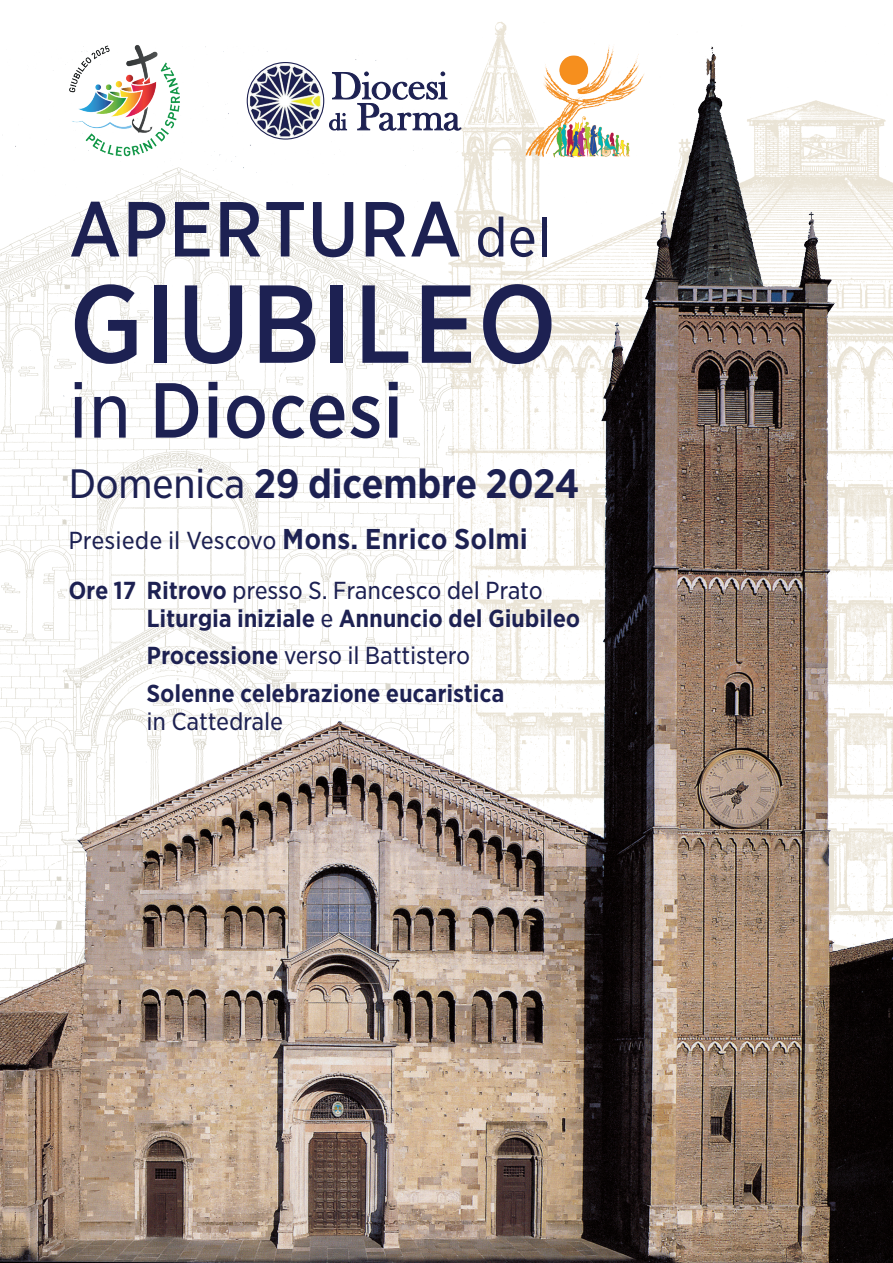
<style>
.page{position:relative;width:893px;height:1263px;background:#fff}
.page>*{position:absolute;margin:0;border:0;box-sizing:border-box;transform-origin:0 0}
.t1{font:500 106.35px "Gotham Narr S Sm";color:#1d2152}
.t2{font:500 74.85px "Gotham Narr S Sm";color:#1d2152}
.t3{font:700 39.3px "Gotham Narr S Sm";letter-spacing:-.02em;color:#1d2152}
.t4{font:700 23.55px/37.3px "Gotham Narr S Sm";letter-spacing:-.01em;color:#1d2152}
.t5{font:23.55px/49.3px "Gotham Narr S Sm";letter-spacing:-.01em;color:#1d2152}
.s1{font-weight:400;font-size:53.1px}
.s2{font-weight:400}
.s3{font-weight:700;font-size:27.6px}
.s4{font-weight:700}
</style>
<div class="page">
<img style="left:0;top:47px;width:893px;height:1216px">
<img style="left:523px;top:45px;width:121px;height:114px">
<svg style="left:329px;top:71px;width:133px;height:60px"></svg>
<img style="left:247px;top:63px;width:77px;height:76px;border-radius:38px">
<div style="left:247px;top:62px;width:77px;height:78px;border:1px solid #1d2152;border-radius:50%"></div>
<img style="left:68px;top:45px;width:113px;height:112px">
<h2 class="t2" style="left:68px;top:180px;width:484px">APERTURA <span class="s1">del</span></h2>
<h1 class="t1" style="left:68px;top:254px;width:491px">GIUBILEO</h1>
<h2 class="t2" style="left:68px;top:361px;width:337px"><span class="s2">in</span> Diocesi</h2>
<h3 class="t3" style="left:68px;top:458px;width:513px"><span class="s2">Domenica</span> 29 dicembre 2024</h3>
<p class="t5" style="left:68px;top:516px;width:476px">Presiede il Vescovo <span class="s3">Mons. Enrico Solmi<br></span><span class="s4">Ore 17 Ritrovo</span> presso S. Francesco del Prato</p>
<p class="t4" style="left:147px;top:599px;width:435px">Liturgia iniziale <span class="s2">e</span> Annuncio del Giubileo<br>Processione <span class="s2">verso il Battistero<br></span>Solenne celebrazione eucaristica</p>
<p class="t5" style="left:147px;top:696px;width:138px">in Cattedrale</p>
</div>
